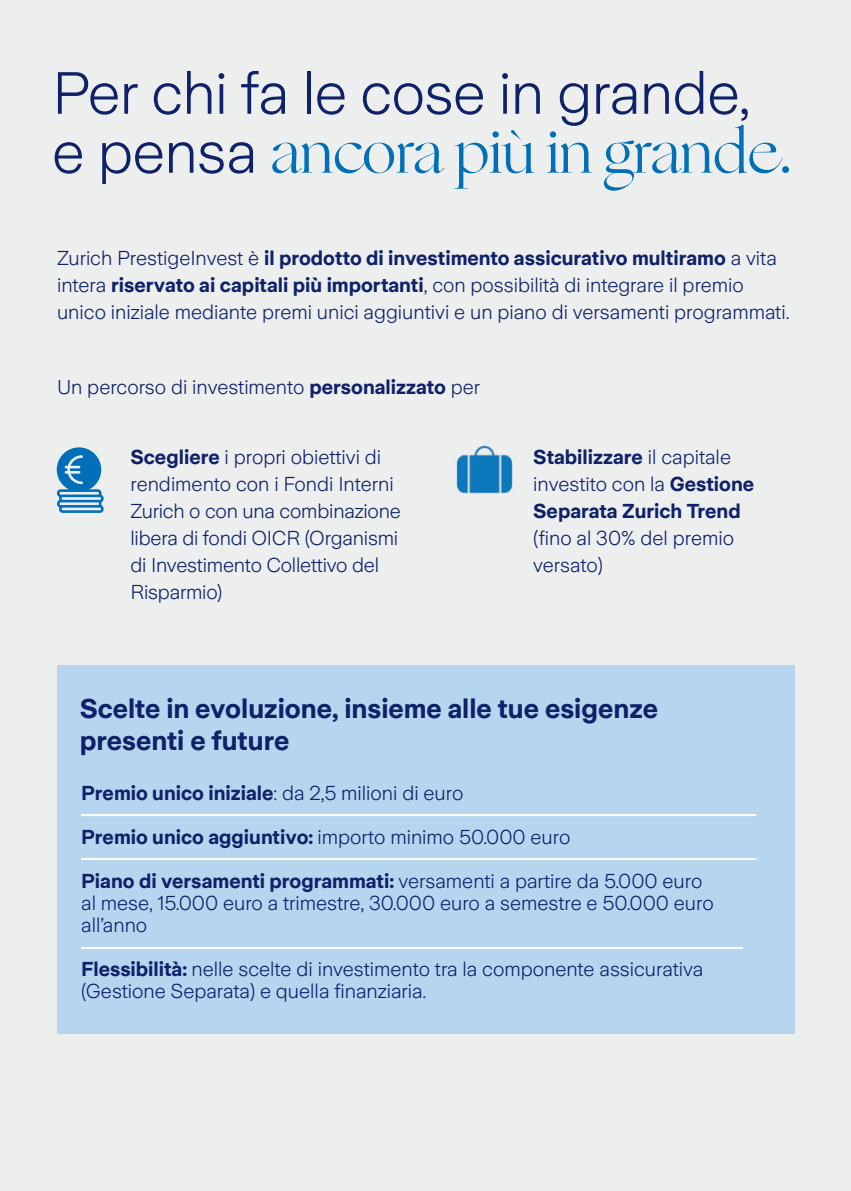
<style>
.page{position:relative;width:851px;height:1191px;background:#fff}
.page>*{position:absolute;margin:0;border:0;box-sizing:border-box;transform-origin:0 0}
.t1{font:59px "Ogg";letter-spacing:-.01em;color:#006fb8}
.t2{font:300 59px "Zurich Sans";letter-spacing:-.01em;color:#0f2168}
.t3{font:700 27px/32px "Zurich Sans";color:#0f2168}
.t4{font:300 20px/27px "Zurich Sans";color:#0f2168}
.t5{font:700 20px/27px "Zurich Sans";color:#0f2168}
.s1{font-family:"Zurich Sans";font-weight:300;color:#0f2168}
.s2{font-weight:700}
.s3{font-weight:300}
</style>
<div class="page">
<div style="left:0;top:0;width:850px;height:1191px;background:#edefef"></div>
<svg style="left:57px;top:447px;width:47px;height:66px"></svg>
<img style="left:456px;top:445px;width:57px;height:49px">
<div style="left:57px;top:665px;width:737px;height:368px;background:#b6d6f0"></div>
<hr style="left:81px;top:814px;width:675px;height:2px;background:#fff">
<hr style="left:81px;top:858px;width:675px;height:2px;background:#fff">
<hr style="left:81px;top:947px;width:661px;height:2px;background:#fff">
<h1 class="t2" style="left:52px;top:61px;width:699px">Per chi fa le cose in grande,</h1>
<h1 class="t1" style="left:52px;top:114px;width:742px"><span class="s1">e pensa</span> ancora più in grande.</h1>
<p class="t4" style="left:57px;top:245px;width:733px">Zurich PrestigeInvest è <span class="s2">il prodotto di investimento assicurativo multiramo</span> a vita intera <span class="s2">riservato ai capitali più importanti</span>, con possibilità di integrare il premio unico iniziale mediante premi unici aggiuntivi e un piano di versamenti programmati.</p>
<p class="t4" style="left:57px;top:374px;width:424px">Un percorso di investimento <span class="s2">personalizzato</span> per</p>
<p class="t4" style="left:130px;top:444px;width:272px"><span class="s2">Scegliere</span> i propri obiettivi di rendimento con i Fondi Interni<br>Zurich o con una combinazione libera di fondi OICR (Organismi di Investimento Collettivo del<br>Risparmio)</p>
<p class="t5" style="left:533px;top:444px;width:222px">Stabilizzare <span class="s3">il capitale investito con la</span> Gestione<br>Separata Zurich Trend</p>
<p class="t4" style="left:533px;top:525px;width:202px">(fino al 30% del premio versato)</p>
<h2 class="t3" style="left:80px;top:693px;width:579px">Scelte in evoluzione, insieme alle tue esigenze presenti e future</h2>
<p class="t5" style="left:81px;top:780px;width:383px">Premio unico iniziale<span class="s3">: da 2,5 milioni di euro</span></p>
<p class="t4" style="left:81px;top:824px;width:490px"><span class="s2">Premio unico aggiuntivo:</span> importo minimo 50.000 euro</p>
<p class="t4" style="left:81px;top:870px;width:634px;line-height:22px"><span class="s2">Piano di versamenti programmati:</span> versamenti a partire da 5.000 euro al mese, 15.000 euro a trimestre, 30.000 euro a semestre e 50.000 euro all’anno</p>
<p class="t4" style="left:81px;top:958px;width:623px;line-height:22px"><span class="s2">Flessibilità:</span> nelle scelte di investimento tra la componente assicurativa (Gestione Separata) e quella finanziaria.</p>
</div>
